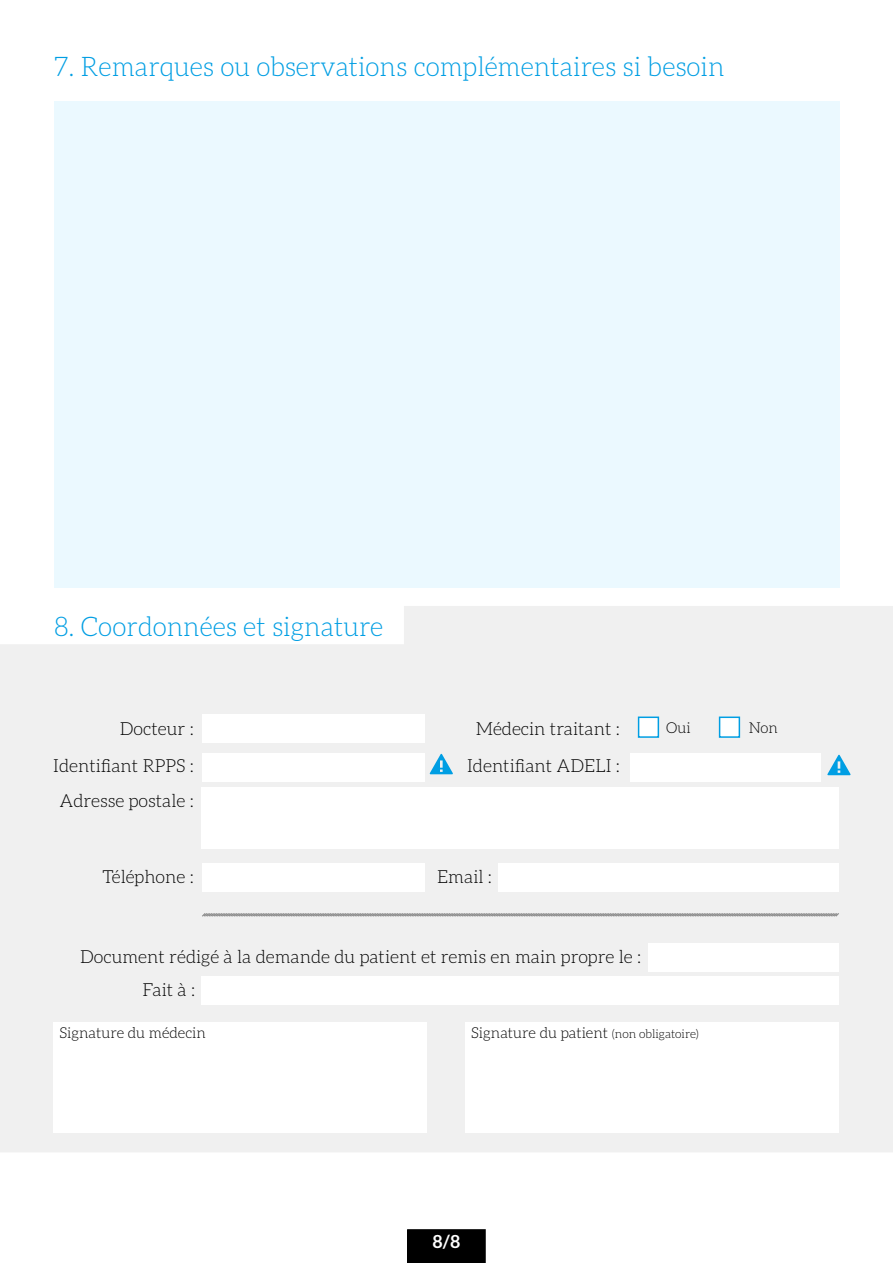
<style>
.page{position:relative;width:893px;height:1263px;background:#fff}
.page>*{position:absolute;margin:0;border:0;box-sizing:border-box;transform-origin:0 0}
.t1{font:300 27px "Aleo";color:#009ee3}
.t2{font:300 18px/37.2px "Aleo";color:#000;text-align:right}
.t3{font:700 18px "Aleo";color:#fff}
.t4{font:300 15px "Aleo";color:#000}
.s1{font-size:12px}
</style>
<div class="page">
<div style="left:0;top:606px;width:893px;height:546px;background:#f0f0f0"></div>
<svg style="left:201px;top:912px;width:639px;height:5px"></svg>
<div style="left:465px;top:1022px;width:374px;height:111px;background:#fff"></div>
<div style="left:53px;top:1022px;width:374px;height:111px;background:#fff"></div>
<div style="left:408px;top:1230px;width:77px;height:32px;background:#000"></div>
<div style="left:407px;top:1229px;width:79px;height:34px;border:2px solid #000"></div>
<svg style="left:430px;top:754px;width:23px;height:20px"></svg>
<svg style="left:827px;top:755px;width:24px;height:20px"></svg>
<div style="left:202px;top:977px;width:637px;height:28px;background:#fff"></div>
<div style="left:202px;top:714px;width:222px;height:28px;background:#fff"></div>
<div style="left:202px;top:753px;width:222px;height:28px;background:#fff"></div>
<div style="left:630px;top:753px;width:190px;height:28px;background:#fff"></div>
<div style="left:202px;top:788px;width:637px;height:61px;background:#fff"></div>
<div style="left:202px;top:864px;width:222px;height:28px;background:#fff"></div>
<div style="left:498px;top:864px;width:341px;height:28px;background:#fff"></div>
<div style="left:648px;top:944px;width:191px;height:28px;background:#fff"></div>
<div style="left:54px;top:101px;width:785px;height:487px;background:#ebf9ff"></div>
<div style="left:638px;top:716px;width:21px;height:22px;background:#fff;border:1px solid #009ee3"></div>
<div style="left:719px;top:716px;width:21px;height:22px;background:#fff;border:1px solid #009ee3"></div>
<h1 class="t1" style="left:54px;top:55px;width:672px">7. Remarques ou observations complémentaires si besoin</h1>
<h1 class="t1" style="left:54px;top:615px;width:331px">8. Coordonnées et signature</h1>
<p class="t2" style="left:53px;top:711px;width:142px">Docteur :<br>Identifiant RPPS :</p>
<p class="t2" style="left:60px;top:784px;width:136px">Adresse postale :</p>
<p class="t2" style="left:476px;top:711px;width:146px">Médecin traitant :</p>
<p class="t2" style="left:467px;top:748px;width:154px">Identifiant ADELI :</p>
<p class="t2" style="left:103px;top:859px;width:93px">Téléphone :</p>
<p class="t2" style="left:437px;top:859px;width:56px">Email :</p>
<p class="t2" style="left:80px;top:939px;width:563px">Document rédigé à la demande du patient et remis en main propre le :</p>
<p class="t2" style="left:142px;top:972px;width:54px">Fait à :</p>
<p class="t4" style="left:666px;top:722px;width:26px">Oui</p>
<p class="t4" style="left:749px;top:722px;width:31px">Non</p>
<p class="t4" style="left:59px;top:1026px;width:148px">Signature du médecin</p>
<p class="t4" style="left:471px;top:1026px;width:229px">Signature du patient <span class="s1">(non obligatoire)</span></p>
<p class="t3" style="left:433px;top:1234px;width:29px">8/8</p>
</div>
